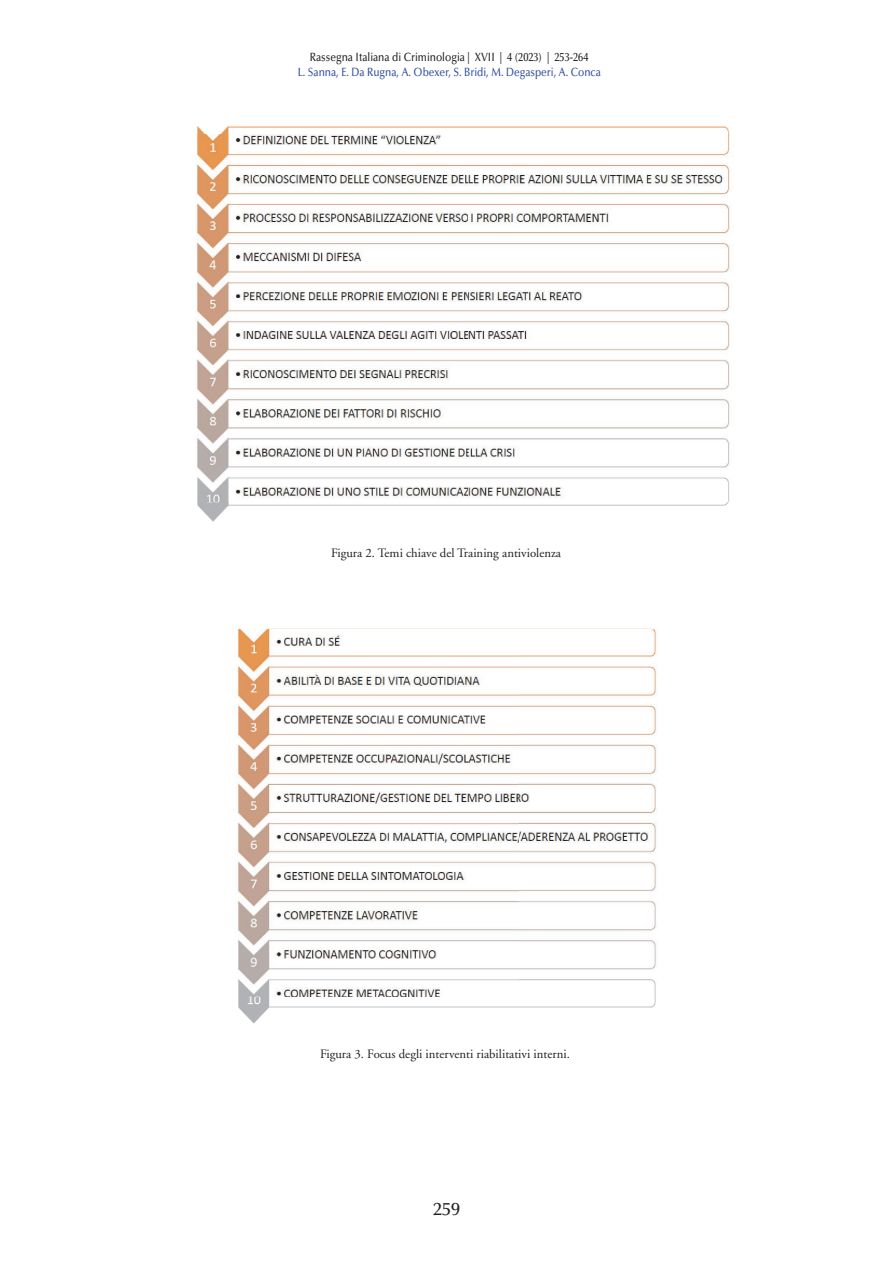
<style>
.page{position:relative;width:893px;height:1263px;background:#fff}
.page>*{position:absolute;margin:0;border:0;box-sizing:border-box;transform-origin:0 0}
.t1{font:500 18px "Optima";color:#231f20}
.t2{font:12.75px "Adobe Garamond";color:#231f20}
.t3{font:500 12px "Optima";color:#324ea1;scale:.85 1}
.t4{font:500 12px "Optima";color:#231f20;scale:.85 1}
</style>
<div class="page">
<img style="left:196px;top:126px;width:535px;height:396px">
<img style="left:237px;top:628px;width:420px;height:396px">
<p class="t4" style="left:310px;top:52px;width:329px">Rassegna Italiana di Criminologia | XVII | 4 (2023) | 253-264</p>
<p class="t3" style="left:298px;top:67px;width:358px">L. Sanna, E. Da Rugna, A. Obexer, S. Bridi, M. Degasperi, A. Conca</p>
<p class="t2" style="left:331px;top:546px;width:231px">Figura 2. Temi chiave del Training antiviolenza</p>
<p class="t2" style="left:320px;top:1047px;width:251px">Figura 3. Focus degli interventi riabilitativi interni.</p>
<h1 class="t1" style="left:433px;top:1201px;width:28px">259</h1>
</div>
